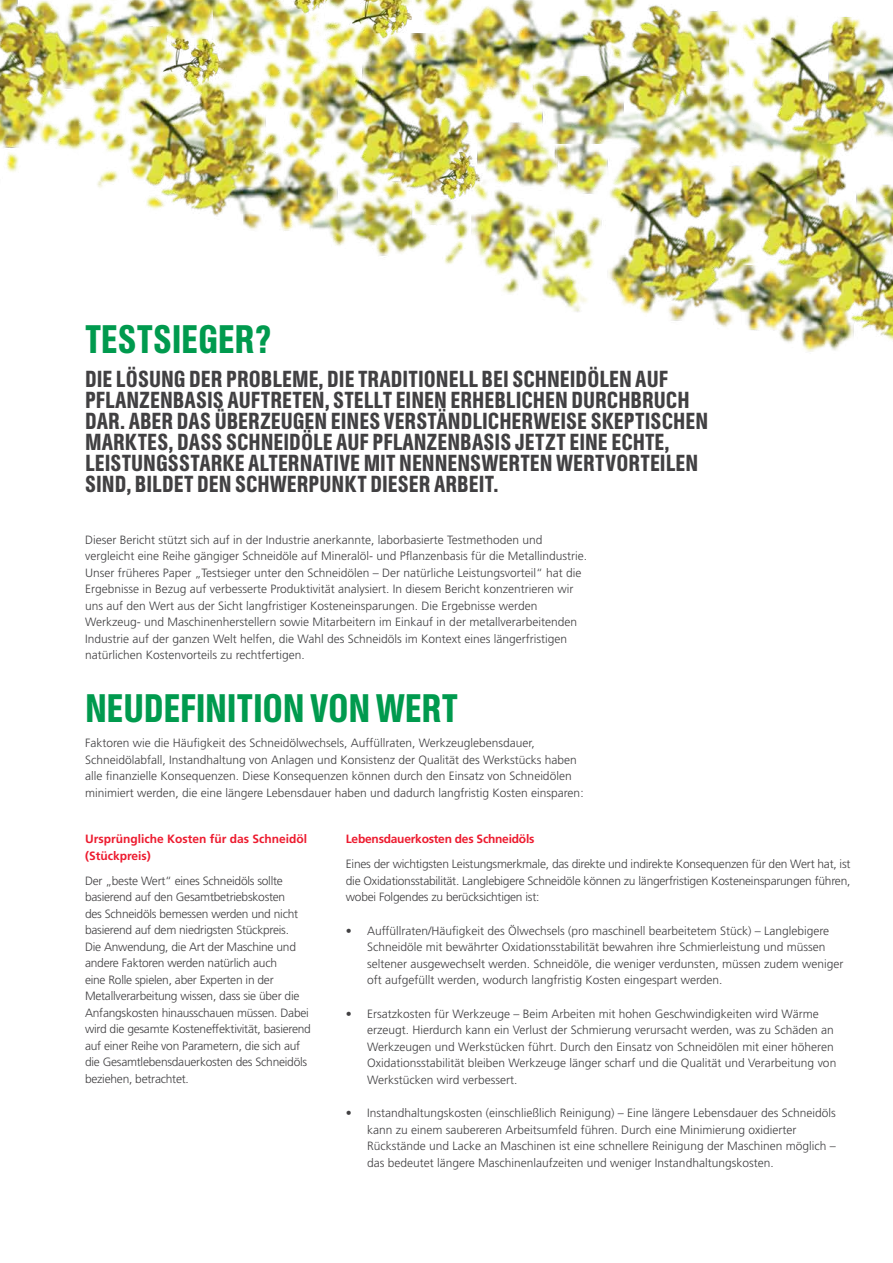
<style>
.page{position:relative;width:893px;height:1263px;background:#fff}
.page>*{position:absolute;margin:0;border:0;box-sizing:border-box;transform-origin:0 0}
.t1{font:500 36px "Castrol Sans Con";letter-spacing:-.01em;color:#009a4e}
.t2{font:500 21px/21px "Castrol Sans Con";color:#414042}
.t3{font:300 12px/16.5px "Frutiger";color:#414042}
.t4{font:300 12px/16.5px "Frutiger";letter-spacing:-.02em;color:#414042}
.t5{font:700 12px/16.5px "Frutiger";color:#ed1b2f}
.t6{font:700 12px "Frutiger";letter-spacing:-.02em;color:#ed1b2f}
</style>
<div class="page">
<img style="left:0;top:0;width:893px;height:352px">
<h1 class="t1" style="left:85px;top:317px;width:188px">TESTSIEGER?</h1>
<p class="t2" style="left:85px;top:369px;width:625px">DIE LÖSUNG DER PROBLEME, DIE TRADITIONELL BEI SCHNEIDÖLEN AUF PFLANZENBASIS AUFTRETEN, STELLT EINEN ERHEBLICHEN DURCHBRUCH DAR. ABER DAS ÜBERZEUGEN EINES VERSTÄNDLICHERWEISE SKEPTISCHEN MARKTES, DASS SCHNEIDÖLE AUF PFLANZENBASIS JETZT</p>
<h2 class="t2" style="left:85px;top:432px;width:615px;text-indent:484px">EINE ECHTE,<br>LEISTUNGSSTARKE ALTERNATIVE MIT NENNENSWERTEN WERTVORTEILEN<br>SIND, BILDET DEN SCHWERPUNKT DIESER ARBEIT.</h2>
<p class="t3" style="left:85px;top:531px;width:504px">Dieser Bericht stützt sich auf in der Industrie anerkannte, laborbasierte Testmethoden und vergleicht eine Reihe gängiger Schneidöle auf Mineralöl- und Pflanzenbasis für die Metallindustrie.<br>Unser früheres Paper „Testsieger unter den Schneidölen – Der natürliche Leistungsvorteil“ hat die Ergebnisse in Bezug auf verbesserte Produktivität analysiert. In diesem Bericht konzentrieren wir uns auf den Wert aus der Sicht langfristiger Kosteneinsparungen. Die Ergebnisse werden Werkzeug- und Maschinenherstellern sowie Mitarbeitern im Einkauf in der metallverarbeitenden Industrie auf der ganzen Welt helfen, die Wahl des Schneidöls im Kontext eines längerfristigen natürlichen Kostenvorteils zu rechtfertigen.</p>
<h1 class="t1" style="left:85px;top:686px;width:373px">NEUDEFINITION VON WERT</h1>
<p class="t3" style="left:85px;top:735px;width:500px">Faktoren wie die Häufigkeit des Schneidölwechsels, Auffüllraten, Werkzeuglebensdauer, Schneidölabfall, Instandhaltung von Anlagen und Konsistenz der Qualität des Werkstücks haben alle finanzielle Konsequenzen. Diese Konsequenzen können durch den Einsatz von Schneidölen minimiert werden, die eine längere Lebensdauer haben und dadurch langfristig Kosten einsparen:</p>
<p class="t5" style="left:85px;top:831px;width:224px">Ursprüngliche Kosten für das Schneidöl (Stückpreis)</p>
<p class="t4" style="left:85px;top:872px;width:227px">Der „beste Wert“ eines Schneidöls sollte basierend auf den Gesamtbetriebskosten<br>des Schneidöls bemessen werden und nicht basierend auf dem niedrigsten Stückpreis.<br>Die Anwendung, die Art der Maschine und andere Faktoren werden natürlich auch<br>eine Rolle spielen, aber Experten in der Metallverarbeitung wissen, dass sie über die Anfangskosten hinausschauen müssen. Dabei wird die gesamte Kosteneffektivität, basierend auf einer Reihe von Parametern, die sich auf die Gesamtlebensdauerkosten des Schneidöls beziehen, betrachtet.</p>
<p class="t6" style="left:346px;top:832px;width:190px">Lebensdauerkosten des Schneidöls</p>
<p class="t3" style="left:346px;top:856px;width:506px;text-align:justify">Eines der wichtigsten Leistungsmerkmale, das direkte und indirekte Konsequenzen für den Wert hat, ist die Oxidationsstabilität. Langlebigere Schneidöle können zu längerfristigen Kosteneinsparungen führen, wobei Folgendes zu berücksichtigen ist:</p>
<p class="t3" style="left:367px;top:922px;width:478px;text-indent:-21px">• Auffüllraten/Häufigkeit des Ölwechsels (pro maschinell bearbeitetem Stück) – Langlebigere Schneidöle mit bewährter Oxidationsstabilität bewahren ihre Schmierleistung und müssen seltener ausgewechselt werden. Schneidöle, die weniger verdunsten, müssen zudem weniger oft aufgefüllt werden, wodurch langfristig Kosten eingespart werden.</p>
<p class="t3" style="left:367px;top:1005px;width:471px;text-indent:-21px">• Ersatzkosten für Werkzeuge – Beim Arbeiten mit hohen Geschwindigkeiten wird Wärme erzeugt. Hierdurch kann ein Verlust der Schmierung verursacht werden, was zu Schäden an Werkzeugen und Werkstücken führt. Durch den Einsatz von Schneidölen mit einer höheren Oxidationsstabilität bleiben Werkzeuge länger scharf und die Qualität und Verarbeitung von Werkstücken wird verbessert.</p>
<p class="t3" style="left:367px;top:1105px;width:470px;text-indent:-21px">• Instandhaltungskosten (einschließlich Reinigung) – Eine längere Lebensdauer des Schneidöls kann zu einem saubereren Arbeitsumfeld führen. Durch eine Minimierung oxidierter Rückstände und Lacke an Maschinen ist eine schnellere Reinigung der Maschinen möglich – das bedeutet längere Maschinenlaufzeiten und weniger Instandhaltungskosten.</p>
</div>
